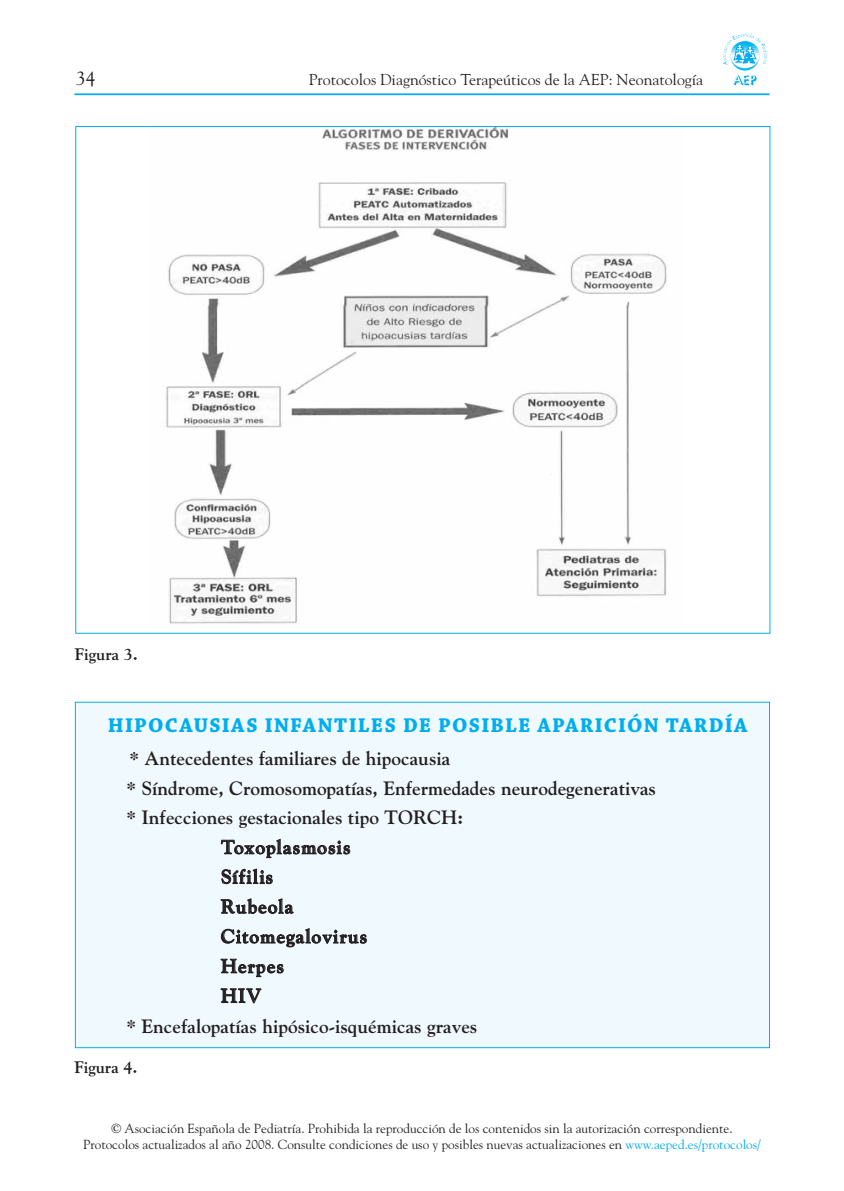
<style>
.page{position:relative;width:844px;height:1191px;background:#fff}
.page>*{position:absolute;margin:0;border:0;box-sizing:border-box;transform-origin:0 0}
.t1{font:700 21px "Chaparral Pro";letter-spacing:.055em;color:#00aeef}
.t2{font:700 19.25px "Goudy";color:#231f20}
.t3{font:700 19.25px "Goudy";letter-spacing:.055em;color:#231f20}
.t4{font:700 19.25px "Goudy";letter-spacing:.05em;color:#231f20}
.t5{font:700 19.25px "Goudy";letter-spacing:.06em;color:#231f20}
.t6{font:19.25px "Goudy";color:#231f20}
.t7{font:700 16.62px "Goudy";color:#231f20}
.t8{font:15.75px "Goudy";color:#231f20}
.t9{font:13.12px/15.8px "Goudy";color:#231f20;text-align:center}
.s1{color:#00aeef}
</style>
<div class="page">
<hr style="left:74px;top:93px;width:695px;height:2px;background:#00aeef">
<hr style="left:730px;top:67px;width:29px;height:2px;background:#0dbff2">
<hr style="left:730px;top:69px;width:29px;height:2px;background:#00baf1">
<svg style="left:730px;top:65px;width:29px;height:3px"></svg>
<svg style="left:723px;top:33px;width:44px;height:32px"></svg>
<svg style="left:733px;top:74px;width:23px;height:11px"></svg>
<img style="left:165px;top:128px;width:502px;height:496px">
<div style="left:76px;top:702px;width:692px;height:345px;background:#f0f9fd"></div>
<p class="t6" style="left:76px;top:67px;width:21px">34</p>
<p class="t8" style="left:309px;top:70px;width:396px">Protocolos Diagnóstico Terapeúticos de la AEP: Neonatología</p>
<p class="t7" style="left:75px;top:644px;width:64px">Figura 3.</p>
<p class="t1" style="left:108px;top:717px;width:641px">HIPOCAUSIAS INFANTILES DE POSIBLE APARICIÓN TARDÍA</p>
<p class="t2" style="left:129px;top:747px;width:322px">* Antecedentes familiares de hipocausia</p>
<p class="t2" style="left:126px;top:776px;width:531px">* Síndrome, Cromosomopatías, Enfermedades neurodegenerativas</p>
<p class="t2" style="left:126px;top:806px;width:338px">* Infecciones gestacionales tipo TORCH:</p>
<p class="t4" style="left:221px;top:836px;width:131px">Toxoplasmosis</p>
<p class="t5" style="left:221px;top:865px;width:54px">Sífilis</p>
<p class="t3" style="left:221px;top:895px;width:74px">Rubeola</p>
<p class="t3" style="left:221px;top:925px;width:148px">Citomegalovirus</p>
<p class="t2" style="left:221px;top:954px;width:65px">Herpes</p>
<p class="t2" style="left:221px;top:984px;width:42px">HIV</p>
<p class="t2" style="left:126px;top:1014px;width:352px">* Encefalopatías hipósico-isquémicas graves</p>
<p class="t7" style="left:74px;top:1057px;width:64px">Figura 4.</p>
<p class="t9" style="left:83px;top:1120px;width:679px">© Asociación Española de Pediatría. Prohibida la reproducción de los contenidos sin la autorización correspondiente.<br>Protocolos actualizados al año 2008. Consulte condiciones de uso y posibles nuevas actualizaciones en <span class="s1">www.aeped.es/protocolos/</span></p>
</div>
